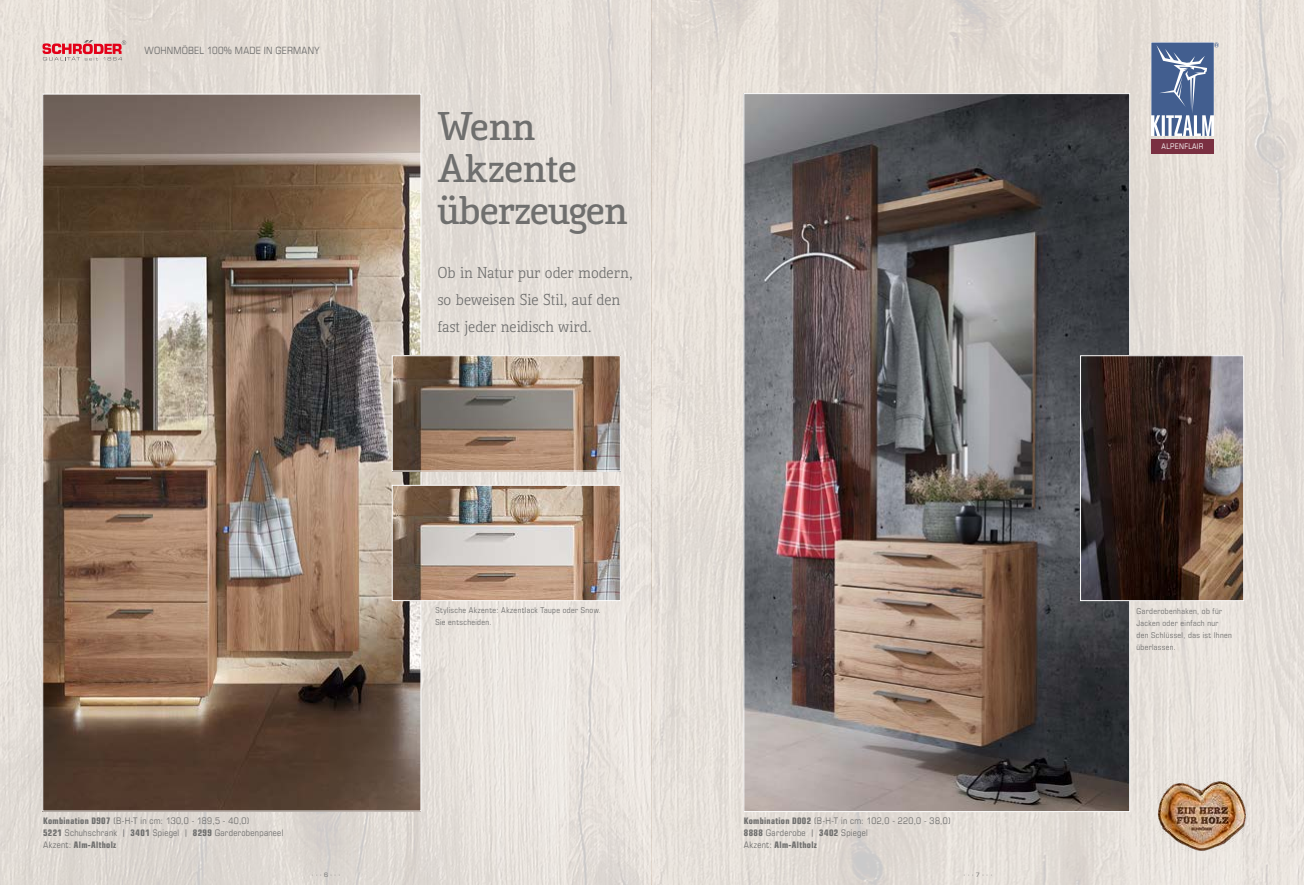
<style>
.page{position:relative;width:1304px;height:885px;background:#fff}
.page>*{position:absolute;margin:0;border:0;box-sizing:border-box;transform-origin:0 0}
.t1{font:700 38px/42px "Kofi Pure Serif";letter-spacing:-.01em;color:#6f6f6e}
.t2{font:15px/27px "Kofi Pure Serif";letter-spacing:-.005em;color:#6f6f6e}
.t3{font:condensed 10px "Eurostile LT Pro";letter-spacing:.02em;color:#6f6f6e}
.t4{font:condensed 9px/12px "Eurostile LT Pro";letter-spacing:.035em;color:#6f6f6e}
.t5{font:condensed 8px/12px "Eurostile LT Pro";letter-spacing:.045em;color:#6f6f6e}
.t6{font:condensed 7.7px "Eurostile LT Pro";letter-spacing:.04em;color:#fff}
.t7{font:6px "Eurostile LT Pro";color:#6f6f6e}
.s1{font-weight:700}
</style>
<div class="page">
<img style="left:0;top:0;width:1304px;height:884px">
<svg style="left:43px;top:40px;width:83px;height:20px;background:#e09295"></svg>
<img style="left:44px;top:96px;width:375px;height:713px">
<img style="left:394px;top:357px;width:225px;height:112px">
<div style="left:392px;top:355px;width:229px;height:116px;border:1px solid #fff"></div>
<img style="left:394px;top:487px;width:225px;height:112px">
<div style="left:392px;top:485px;width:229px;height:116px;border:1px solid #fff"></div>
<img style="left:745px;top:95px;width:383px;height:715px">
<img style="left:1082px;top:357px;width:160px;height:242px">
<div style="left:1080px;top:355px;width:164px;height:246px;border:1px solid #fff"></div>
<img style="left:1156px;top:779px;width:92px;height:72px">
<div style="left:1151px;top:140px;width:63px;height:14px;background:#7a3041"></div>
<svg style="left:1151px;top:43px;width:68px;height:93px;background:#7387aa"></svg>
<p class="t3" style="left:145px;top:44px;width:177px">WOHNMÖBEL 100% MADE IN GERMANY</p>
<p class="t4" style="left:43px;top:814px;width:242px"><span class="s1">Kombination D907</span> (B-H-T in cm: 130,0 - 189,5 - 40,0)<br><span class="s1">5221</span> Schuhschrank | <span class="s1">3401</span> Spiegel | <span class="s1">8299</span> Garderobenpaneel<br>Akzent: <span class="s1">Alm-Altholz</span></p>
<h1 class="t1" style="left:437px;top:105px;width:191px">Wenn<br>Akzente überzeugen</h1>
<h2 class="t2" style="left:437px;top:259px;width:197px">Ob in Natur pur oder modern, so beweisen Sie Stil, auf den fast jeder neidisch wird.</h2>
<p class="t6" style="left:1162px;top:142px;width:43px">ALPENFLAIR</p>
<p class="t5" style="left:435px;top:603px;width:167px">Stylische Akzente: Akzentlack Taupe oder Snow.<br>Sie entscheiden.</p>
<p class="t5" style="left:1136px;top:604px;width:97px">Garderobenhaken, ob für<br>Jacken oder einfach nur den Schlüssel, das ist Ihnen überlassen.</p>
<p class="t4" style="left:744px;top:814px;width:208px"><span class="s1">Kombination D002</span> (B-H-T in cm: 102,0 - 220,0 - 38,0)<br><span class="s1">8888</span> Garderobe | <span class="s1">3402</span> Spiegel<br>Akzent: <span class="s1">Alm-Altholz</span></p>
<p class="t7" style="left:312px;top:871px;width:30px">∙ ∙ ∙ 6 ∙ ∙ ∙</p>
<p class="t7" style="left:964px;top:871px;width:30px">∙ ∙ ∙ 7 ∙ ∙ ∙</p>
</div>
